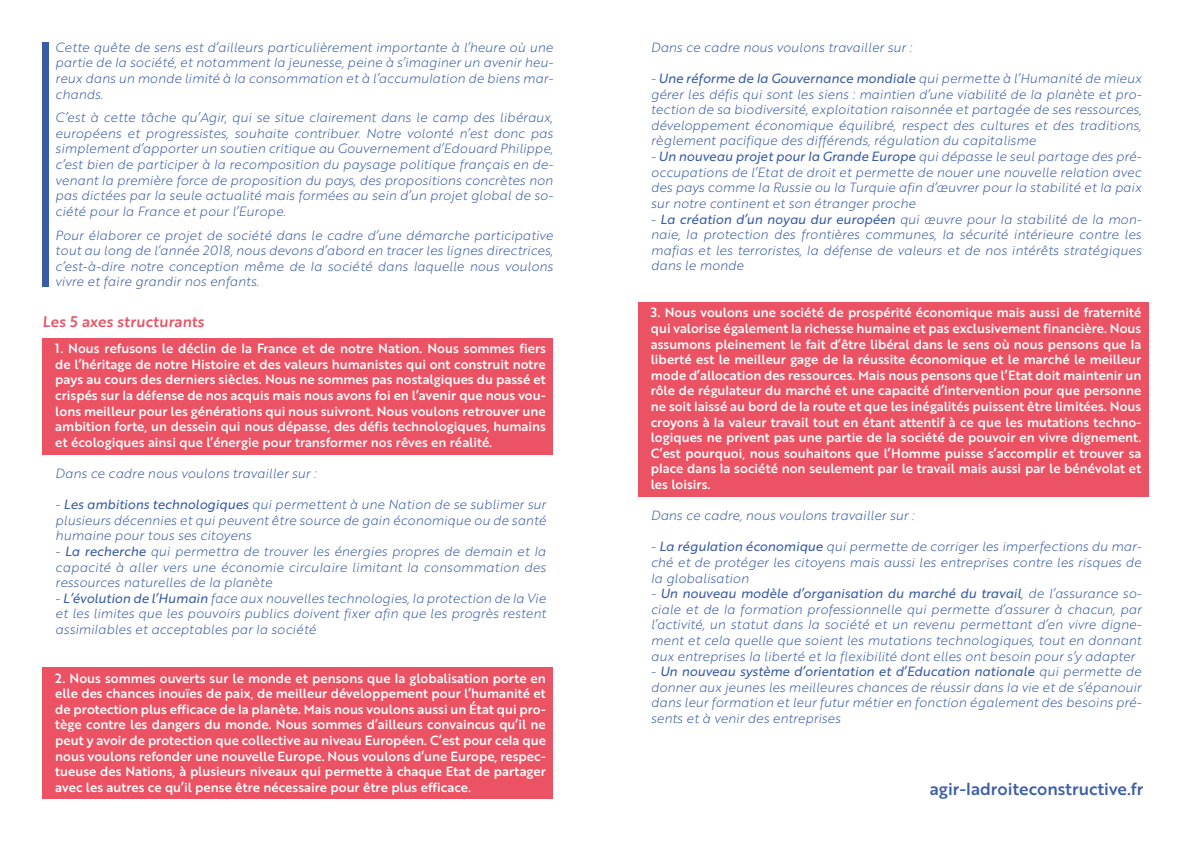
<style>
.page{position:relative;width:1191px;height:842px;background:#fff}
.page>*{position:absolute;margin:0;border:0;box-sizing:border-box;transform-origin:0 0}
.t1{font:17px "Brother 1816 Medium";color:#3c60a4}
.t2{font:15px "Brother 1816 Medium";color:#eb5263}
.t3{font:13px/15.6px "Brother 1816 Light Italic";color:#395ca5;text-align:justify}
.t4{font:13px/15.6px "Brother 1816 Medium";color:#fff;text-align:justify}
.s1{font-family:"Brother 1816 Regular Italic"}
</style>
<div class="page">
<div style="left:43px;top:338px;width:510px;height:117px;background:#eb5263"></div>
<div style="left:43px;top:43px;width:6px;height:244px;background:#395ca5"></div>
<div style="left:43px;top:668px;width:510px;height:131px;background:#eb5263"></div>
<div style="left:638px;top:302px;width:510px;height:194px;background:#eb5263"></div>
<p class="t3" style="left:55px;top:39px;width:499px">Cette quête de sens est d’ailleurs particulièrement importante à l’heure où une partie de la société, et notamment la jeunesse, peine à s’imaginer un avenir heu&shy;reux dans un monde limité à la consommation et à l’accumulation de biens mar&shy;chands.</p>
<p class="t3" style="left:55px;top:109px;width:499px">C’est à cette tâche qu’Agir, qui se situe clairement dans le camp des libéraux, européens et progressistes, souhaite contribuer. Notre volonté n’est donc pas simplement d’apporter un soutien critique au Gouvernement d’Edouard Philippe, c’est bien de participer à la recomposition du paysage politique français en de&shy;venant la première force de proposition du pays, des propositions concrètes non pas dictées par la seule actualité mais formées au sein d’un projet global de so&shy;ciété pour la France et pour l’Europe.</p>
<p class="t3" style="left:55px;top:227px;width:499px">Pour élaborer ce projet de société dans le cadre d’une démarche participative tout au long de l’année 2018, nous devons d’abord en tracer les lignes directrices, c’est-à-dire notre conception même de la société dans laquelle nous voulons vivre et faire grandir nos enfants.</p>
<p class="t2" style="left:43px;top:310px;width:165px">Les 5 axes structurants</p>
<p class="t4" style="left:55px;top:340px;width:492px">1. Nous refusons le déclin de la France et de notre Nation. Nous sommes fiers de l’héritage de notre Histoire et des valeurs humanistes qui ont construit notre pays au cours des derniers siècles. Nous ne sommes pas nostalgiques du passé et crispés sur la défense de nos acquis mais nous avons foi en l’avenir que nous vou&shy;lons meilleur pour les générations qui nous suivront. Nous voulons retrouver une ambition forte, un dessein qui nous dépasse, des défis technologiques, humains et écologiques ainsi que l’énergie pour transformer nos rêves en réalité.</p>
<p class="t3" style="left:55px;top:465px;width:262px">Dans ce cadre nous voulons travailler sur :</p>
<p class="t3" style="left:55px;top:496px;width:492px">- <span class="s1">Les ambitions technologiques</span> qui permettent à une Nation de se sublimer sur plusieurs décennies et qui peuvent être source de gain économique ou de santé humaine pour tous ses citoyens</p>
<p class="t3" style="left:55px;top:543px;width:492px">- <span class="s1">La recherche</span> qui permettra de trouver les énergies propres de demain et la capacité à aller vers une économie circulaire limitant la consommation des ressources naturelles de la planète</p>
<p class="t3" style="left:55px;top:590px;width:492px">- <span class="s1">L’évolution de l’Humain</span> face aux nouvelles technologies, la protection de la Vie et les limites que les pouvoirs publics doivent fixer afin que les progrès restent assimilables et acceptables par la société</p>
<p class="t4" style="left:55px;top:670px;width:492px">2. Nous sommes ouverts sur le monde et pensons que la globalisation porte en elle des chances inouïes de paix, de meilleur développement pour l’humanité et de protection plus efficace de la planète. Mais nous voulons aussi un État qui pro&shy;tège contre les dangers du monde. Nous sommes d’ailleurs convaincus qu’il ne peut y avoir de protection que collective au niveau Européen. C’est pour cela que nous voulons refonder une nouvelle Europe. Nous voulons d’une Europe, respec&shy;tueuse des Nations, à plusieurs niveaux qui permette à chaque Etat de partager avec les autres ce qu’il pense être nécessaire pour être plus efficace.</p>
<p class="t3" style="left:651px;top:39px;width:262px">Dans ce cadre nous voulons travailler sur :</p>
<p class="t3" style="left:651px;top:70px;width:492px">- <span class="s1">Une réforme de la Gouvernance mondiale</span> qui permette à l’Humanité de mieux gérer les défis qui sont les siens : maintien d’une viabilité de la planète et pro&shy;tection de sa biodiversité, exploitation raisonnée et partagée de ses ressources, développement économique équilibré, respect des cultures et des traditions, règlement pacifique des différends, régulation du capitalisme</p>
<p class="t3" style="left:651px;top:148px;width:492px">- <span class="s1">Un nouveau projet pour la Grande Europe</span> qui dépasse le seul partage des pré&shy;occupations de l’Etat de droit et permette de nouer une nouvelle relation avec des pays comme la Russie ou la Turquie afin d’œuvrer pour la stabilité et la paix sur notre continent et son étranger proche</p>
<p class="t3" style="left:651px;top:211px;width:492px">- <span class="s1">La création d’un noyau dur européen</span> qui œuvre pour la stabilité de la mon&shy;naie, la protection des frontières communes, la sécurité intérieure contre les mafias et les terroristes, la défense de valeurs et de nos intérêts stratégiques dans le monde</p>
<p class="t4" style="left:651px;top:304px;width:492px">3. Nous voulons une société de prospérité économique mais aussi de fraternité qui valorise également la richesse humaine et pas exclusivement financière. Nous assumons pleinement le fait d’être libéral dans le sens où nous pensons que la liberté est le meilleur gage de la réussite économique et le marché le meilleur mode d’allocation des ressources. Mais nous pensons que l’Etat doit maintenir un rôle de régulateur du marché et une capacité d’intervention pour que personne ne soit laissé au bord de la route et que les inégalités puissent être limitées. Nous croyons à la valeur travail tout en étant attentif à ce que les mutations techno&shy;logiques ne privent pas une partie de la société de pouvoir en vivre dignement.<br>C’est pourquoi, nous souhaitons que l’Homme puisse s’accomplir et trouver sa place dans la société non seulement par le travail mais aussi par le bénévolat et les loisirs.</p>
<p class="t3" style="left:651px;top:507px;width:265px">Dans ce cadre, nous voulons travailler sur :</p>
<p class="t3" style="left:651px;top:538px;width:492px">- <span class="s1">La régulation économique</span> qui permette de corriger les imperfections du mar&shy;ché et de protéger les citoyens mais aussi les entreprises contre les risques de la globalisation</p>
<p class="t3" style="left:651px;top:585px;width:492px">- <span class="s1">Un nouveau modèle d’organisation du marché du travail</span>, de l’assurance so&shy;ciale et de la formation professionnelle qui permette d’assurer à chacun, par l’activité, un statut dans la société et un revenu permettant d’en vivre digne&shy;ment et cela quelle que soient les mutations technologiques, tout en donnant aux entreprises la liberté et la flexibilité dont elles ont besoin pour s’y adapter</p>
<p class="t3" style="left:651px;top:663px;width:492px">- <span class="s1">Un nouveau système d’orientation et d’Education nationale</span> qui permette de donner aux jeunes les meilleures chances de réussir dans la vie et de s’épanouir dans leur formation et leur futur métier en fonction également des besoins pré&shy;sents et à venir des entreprises</p>
<p class="t1" style="left:930px;top:776px;width:215px">agir-ladroiteconstructive.fr</p>
</div>
